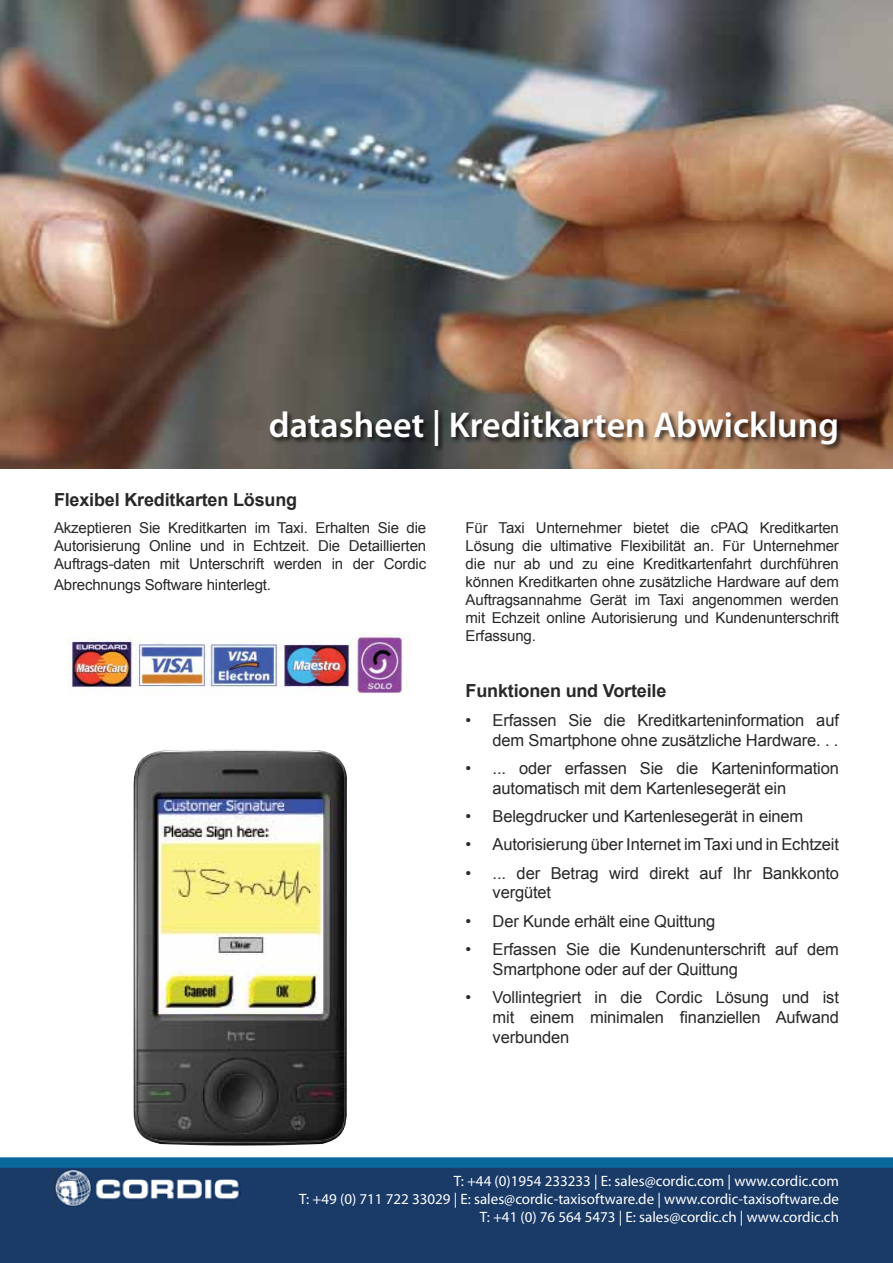
<style>
.page{position:relative;width:893px;height:1263px;background:#fff}
.page>*{position:absolute;margin:0;border:0;box-sizing:border-box;transform-origin:0 0}
.t1{font:600 36px "Myriad Pro";color:#fff}
.t2{font:700 18px "Arial";letter-spacing:-.01em;color:#292829}
.t3{font:16.5px/28.3px "Arial";letter-spacing:-.01em;color:#292829}
.t4{font:15px/18px "Arial";letter-spacing:-.01em;color:#292829}
.t5{font:15px/18px "Myriad Pro";color:#fff;text-align:right}
</style>
<div class="page">
<svg style="left:0;top:1157px;width:893px;height:106px;background:#18406d"></svg>
<img style="left:55px;top:1169px;width:185px;height:39px">
<img style="left:0;top:0;width:893px;height:469px">
<div style="left:269px;top:409px;width:575px;height:45px;background:#000;opacity:.75"></div>
<img style="left:133px;top:750px;width:214px;height:396px">
<img style="left:68px;top:632px;width:339px;height:62px">
<h1 class="t1" style="left:269px;top:402px;width:571px">datasheet | Kreditkarten Abwicklung</h1>
<p class="t2" style="left:54px;top:487px;width:245px">Flexibel Kreditkarten Lösung</p>
<p class="t4" style="left:54px;top:518px;width:79px">Akzeptieren</p>
<p class="t4" style="left:139px;top:518px;width:23px">Sie</p>
<p class="t4" style="left:168px;top:518px;width:81px">Kreditkarten</p>
<p class="t4" style="left:255px;top:518px;width:17px">im</p>
<p class="t4" style="left:278px;top:518px;width:32px">Taxi.</p>
<p class="t4" style="left:315px;top:518px;width:56px">Erhalten</p>
<p class="t4" style="left:378px;top:518px;width:23px">Sie</p>
<p class="t4" style="left:407px;top:518px;width:21px">die</p>
<p class="t4" style="left:466px;top:518px;width:24px">Für</p>
<p class="t4" style="left:499px;top:518px;width:28px">Taxi</p>
<p class="t4" style="left:536px;top:518px;width:88px">Unternehmer</p>
<p class="t4" style="left:633px;top:518px;width:37px">bietet</p>
<p class="t4" style="left:680px;top:518px;width:21px">die</p>
<p class="t4" style="left:711px;top:518px;width:39px">cPAQ</p>
<p class="t4" style="left:760px;top:518px;width:81px">Kreditkarten</p>
<p class="t4" style="left:54px;top:536px;width:88px">Autorisierung</p>
<p class="t4" style="left:149px;top:536px;width:44px">Online</p>
<p class="t4" style="left:200px;top:536px;width:26px">und</p>
<p class="t4" style="left:233px;top:536px;width:13px">in</p>
<p class="t4" style="left:253px;top:536px;width:58px">Echtzeit.</p>
<p class="t4" style="left:318px;top:536px;width:24px">Die</p>
<p class="t4" style="left:349px;top:536px;width:79px">Detaillierten</p>
<p class="t4" style="left:466px;top:536px;width:50px">Lösung</p>
<p class="t4" style="left:522px;top:536px;width:21px">die</p>
<p class="t4" style="left:550px;top:536px;width:63px">ultimative</p>
<p class="t4" style="left:620px;top:536px;width:67px">Flexibilität</p>
<p class="t4" style="left:694px;top:536px;width:22px">an.</p>
<p class="t4" style="left:722px;top:536px;width:24px">Für</p>
<p class="t4" style="left:753px;top:536px;width:88px">Unternehmer</p>
<p class="t4" style="left:54px;top:553px;width:219px;line-height:21.6px">Auftrags-daten<br>Abrechnungs Software hinterlegt.</p>
<p class="t4" style="left:189px;top:554px;width:77px">Unterschrift</p>
<p class="t4" style="left:160px;top:554px;width:21px">mit</p>
<p class="t4" style="left:274px;top:554px;width:50px">werden</p>
<p class="t4" style="left:332px;top:554px;width:13px">in</p>
<p class="t4" style="left:353px;top:554px;width:23px">der</p>
<p class="t4" style="left:384px;top:554px;width:44px">Cordic</p>
<p class="t4" style="left:643px;top:554px;width:110px">Kreditkartenfahrt</p>
<p class="t4" style="left:760px;top:554px;width:80px">durchführen</p>
<p class="t4" style="left:466px;top:554px;width:21px">die</p>
<p class="t4" style="left:466px;top:572px;width:375px">können Kreditkarten ohne zusätzliche Hardware auf dem</p>
<p class="t4" style="left:790px;top:590px;width:50px">werden</p>
<p class="t4" style="left:524px;top:554px;width:18px">ab</p>
<p class="t4" style="left:549px;top:554px;width:26px">und</p>
<p class="t4" style="left:607px;top:554px;width:29px">eine</p>
<p class="t4" style="left:494px;top:554px;width:23px">nur</p>
<p class="t4" style="left:582px;top:554px;width:17px">zu</p>
<p class="t4" style="left:466px;top:590px;width:375px">Auftragsannahme<br>mit Echzeit online Autorisierung und Kundenunterschrift<br>Erfassung.</p>
<p class="t4" style="left:590px;top:590px;width:38px">Gerät</p>
<p class="t4" style="left:635px;top:590px;width:17px">im</p>
<p class="t4" style="left:658px;top:590px;width:28px">Taxi</p>
<p class="t4" style="left:692px;top:590px;width:92px">angenommen</p>
<p class="t2" style="left:466px;top:678px;width:202px">Funktionen und Vorteile</p>
<p class="t3" style="left:466px;top:706px;width:7px">•</p>
<p class="t3" style="left:493px;top:706px;width:65px">Erfassen</p>
<p class="t3" style="left:568px;top:706px;width:25px">Sie</p>
<p class="t3" style="left:604px;top:706px;width:23px">die</p>
<p class="t3" style="left:637px;top:706px;width:168px">Kreditkarteninformation</p>
<p class="t3" style="left:816px;top:706px;width:24px">auf</p>
<p class="t3" style="left:466px;top:754px;width:7px">•</p>
<p class="t3" style="left:493px;top:725px;width:348px;text-align:right">dem Smartphone ohne zusätzliche Hardware ...<br>Karteninformation</p>
<p class="t3" style="left:565px;top:754px;width:64px">erfassen</p>
<p class="t3" style="left:640px;top:754px;width:25px">Sie</p>
<p class="t3" style="left:519px;top:754px;width:34px">oder</p>
<p class="t3" style="left:677px;top:754px;width:23px">die</p>
<p class="t3" style="left:493px;top:754px;width:15px">...</p>
<p class="t3" style="left:466px;top:802px;width:7px">•</p>
<p class="t3" style="left:493px;top:774px;width:312px">automatisch mit dem Kartenlesegerät ein<br>Belegdrucker und Kartenlesegerät in einem</p>
<p class="t3" style="left:466px;top:830px;width:7px">•</p>
<p class="t3" style="left:493px;top:830px;width:348px">Autorisierung über Internet im Taxi und in Echtzeit</p>
<p class="t3" style="left:466px;top:858px;width:7px">•</p>
<p class="t3" style="left:493px;top:858px;width:15px">...</p>
<p class="t3" style="left:517px;top:858px;width:25px">der</p>
<p class="t3" style="left:551px;top:858px;width:49px">Betrag</p>
<p class="t3" style="left:609px;top:858px;width:31px">wird</p>
<p class="t3" style="left:649px;top:858px;width:41px">direkt</p>
<p class="t3" style="left:700px;top:858px;width:24px">auf</p>
<p class="t3" style="left:733px;top:858px;width:20px">Ihr</p>
<p class="t3" style="left:762px;top:858px;width:78px">Bankkonto</p>
<p class="t3" style="left:466px;top:907px;width:7px">•</p>
<p class="t3" style="left:493px;top:878px;width:224px">vergütet<br>Der Kunde erhält eine Quittung</p>
<p class="t3" style="left:466px;top:935px;width:7px">•</p>
<p class="t3" style="left:493px;top:935px;width:65px">Erfassen</p>
<p class="t3" style="left:566px;top:935px;width:25px">Sie</p>
<p class="t3" style="left:599px;top:935px;width:23px">die</p>
<p class="t3" style="left:630px;top:935px;width:137px">Kundenunterschrift</p>
<p class="t3" style="left:775px;top:935px;width:24px">auf</p>
<p class="t3" style="left:807px;top:935px;width:33px">dem</p>
<p class="t3" style="left:493px;top:955px;width:247px">Smartphone oder auf der Quittung</p>
<p class="t3" style="left:466px;top:983px;width:7px">•</p>
<p class="t3" style="left:493px;top:983px;width:90px">Vollintegriert</p>
<p class="t3" style="left:595px;top:983px;width:14px">in</p>
<p class="t3" style="left:620px;top:983px;width:23px">die</p>
<p class="t3" style="left:655px;top:983px;width:48px">Cordic</p>
<p class="t3" style="left:716px;top:983px;width:55px">Lösung</p>
<p class="t3" style="left:782px;top:983px;width:29px">und</p>
<p class="t3" style="left:823px;top:983px;width:18px">ist</p>
<p class="t3" style="left:493px;top:1007px;width:78px;line-height:19.8px">mit verbunden</p>
<p class="t3" style="left:530px;top:1003px;width:46px">einem</p>
<p class="t3" style="left:590px;top:1003px;width:75px">minimalen</p>
<p class="t3" style="left:680px;top:1003px;width:82px">finanziellen</p>
<p class="t3" style="left:776px;top:1003px;width:65px">Aufwand</p>
<p class="t5" style="left:299px;top:1171px;width:541px">:T +44 )0( 1954 233233 | :E sales@cordic.com | www.cordic.com<br>:T +49 0( ) 711 722 33029 | :E sales@cordic-taxisoftware.de | www.cordic-taxisoftware.de :T +41 0( ) 76 564 5473 | :E sales@cordic.ch | www.cordic.ch</p>
</div>
